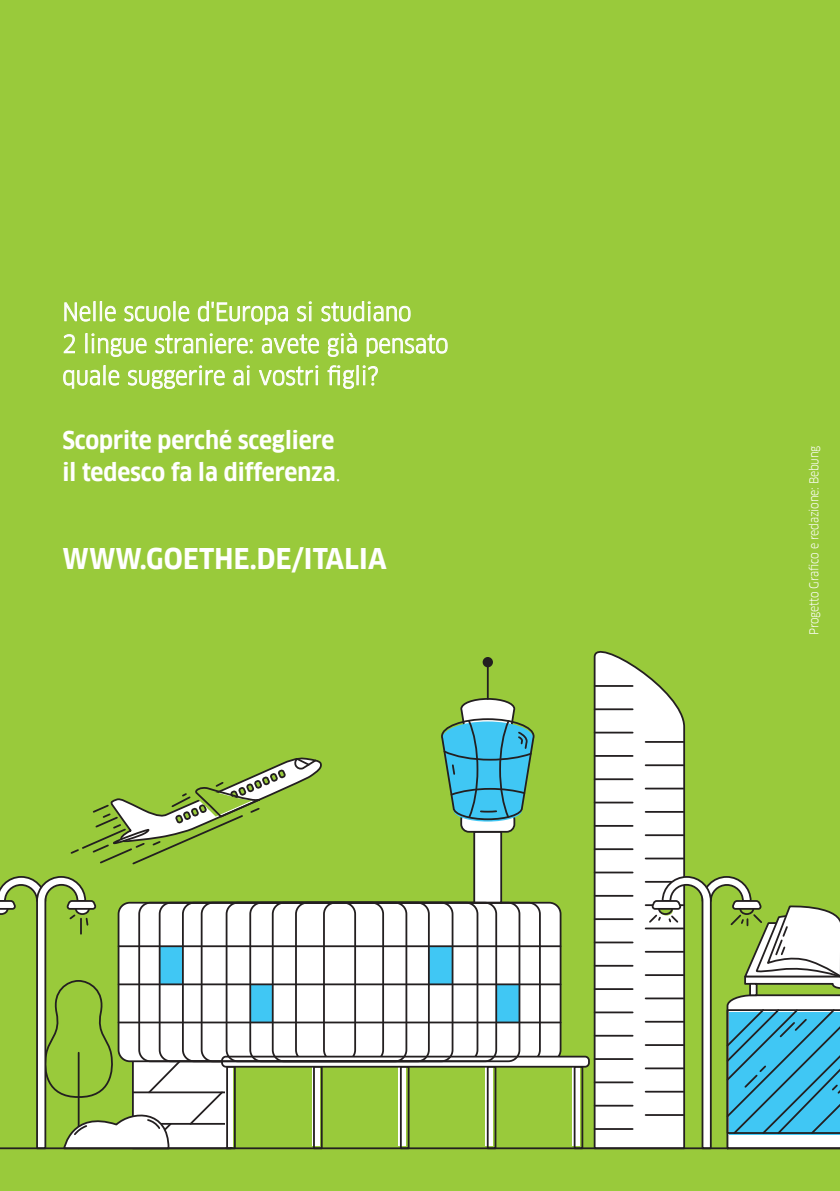
<style>
.page{position:relative;width:840px;height:1191px;background:#fff}
.page>*{position:absolute;margin:0;border:0;box-sizing:border-box;transform-origin:0 0}
.t1{font:700 28px "Goethe FF Clan";letter-spacing:.01em;color:#fff}
.t2{font:24px/32px "Goethe FF Clan";color:#fff}
.t3{font:700 24px/32px "Goethe FF Clan";color:#fff}
.t4{font:12px "Goethe FF Clan";letter-spacing:-.02em;color:#fff}
.s1{font-weight:400}
</style>
<div class="page">
<div style="left:0;top:0;width:839px;height:1191px;background:#99ca3b"></div>
<svg style="left:592px;top:651px;width:93px;height:499px;background:#eaeee2"></svg>
<div style="left:311px;top:1064px;width:8px;height:82px;background:#fff"></div>
<div style="left:398px;top:1064px;width:8px;height:82px;background:#fff"></div>
<div style="left:485px;top:1064px;width:8px;height:82px;background:#fff"></div>
<div style="left:572px;top:1064px;width:7px;height:82px;background:#fff"></div>
<hr style="left:594px;top:685px;width:38px;height:2px;background:#231f20">
<hr style="left:594px;top:708px;width:38px;height:2px;background:#231f20">
<hr style="left:594px;top:731px;width:38px;height:2px;background:#231f20">
<hr style="left:645px;top:741px;width:38px;height:2px;background:#231f20">
<hr style="left:645px;top:764px;width:38px;height:2px;background:#231f20">
<hr style="left:645px;top:787px;width:38px;height:2px;background:#231f20">
<hr style="left:645px;top:811px;width:38px;height:1px;background:#231f20">
<hr style="left:645px;top:834px;width:38px;height:2px;background:#231f20">
<hr style="left:645px;top:857px;width:38px;height:2px;background:#231f20">
<hr style="left:645px;top:881px;width:38px;height:1px;background:#231f20">
<hr style="left:645px;top:904px;width:38px;height:2px;background:#231f20">
<hr style="left:645px;top:927px;width:38px;height:2px;background:#231f20">
<hr style="left:645px;top:951px;width:38px;height:1px;background:#231f20">
<hr style="left:645px;top:974px;width:38px;height:2px;background:#231f20">
<hr style="left:645px;top:997px;width:38px;height:2px;background:#231f20">
<hr style="left:645px;top:1020px;width:38px;height:2px;background:#231f20">
<hr style="left:645px;top:1044px;width:38px;height:2px;background:#231f20">
<hr style="left:645px;top:1067px;width:38px;height:2px;background:#231f20">
<hr style="left:645px;top:1090px;width:38px;height:2px;background:#231f20">
<hr style="left:645px;top:1114px;width:38px;height:2px;background:#231f20">
<hr style="left:594px;top:755px;width:38px;height:2px;background:#231f20">
<hr style="left:594px;top:778px;width:38px;height:2px;background:#231f20">
<hr style="left:594px;top:801px;width:38px;height:2px;background:#231f20">
<hr style="left:594px;top:825px;width:38px;height:1px;background:#231f20">
<hr style="left:594px;top:848px;width:38px;height:2px;background:#231f20">
<hr style="left:594px;top:871px;width:38px;height:2px;background:#231f20">
<hr style="left:594px;top:895px;width:38px;height:1px;background:#231f20">
<hr style="left:594px;top:918px;width:38px;height:2px;background:#231f20">
<hr style="left:594px;top:941px;width:38px;height:2px;background:#231f20">
<hr style="left:594px;top:965px;width:38px;height:1px;background:#231f20">
<hr style="left:594px;top:988px;width:38px;height:2px;background:#231f20">
<hr style="left:594px;top:1011px;width:38px;height:2px;background:#231f20">
<hr style="left:594px;top:1034px;width:38px;height:2px;background:#231f20">
<hr style="left:594px;top:1058px;width:38px;height:2px;background:#231f20">
<hr style="left:594px;top:1081px;width:38px;height:2px;background:#231f20">
<hr style="left:594px;top:1104px;width:38px;height:2px;background:#231f20">
<hr style="left:594px;top:1128px;width:38px;height:1px;background:#231f20">
<div style="left:133px;top:1012px;width:98px;height:136px;background:#fff"></div>
<div style="left:118px;top:902px;width:442px;height:159px;background:#fff;border-radius:11px"></div>
<div style="left:295px;top:901px;width:89px;height:161px;border:2px solid #231f20;border-radius:11px"></div>
<div style="left:323px;top:901px;width:33px;height:161px;border:2px solid #231f20;border-radius:11px"></div>
<hr style="left:133px;top:1091px;width:93px;height:2px;background:#231f20">
<hr style="left:133px;top:1123px;width:93px;height:1px;background:#231f20">
<hr style="left:225px;top:1061px;width:2px;height:87px;background:#231f20">
<svg style="left:188px;top:1091px;width:36px;height:34px"></svg>
<div style="left:313px;top:1065px;width:9px;height:84px;border:2px solid #231f20"></div>
<div style="left:400px;top:1065px;width:9px;height:84px;border:2px solid #231f20"></div>
<div style="left:486px;top:1065px;width:10px;height:84px;border:2px solid #231f20"></div>
<div style="left:573px;top:1065px;width:10px;height:84px;border:2px solid #231f20"></div>
<div style="left:474px;top:831px;width:27px;height:71px;background:#fff"></div>
<div style="left:473px;top:831px;width:29px;height:72px;border:2px solid #231f20"></div>
<div style="left:461px;top:812px;width:53px;height:19px;background:#fff;border-radius:8px"></div>
<div style="left:460px;top:811px;width:55px;height:21px;border:2px solid #231f20;border-radius:8px"></div>
<hr style="left:486px;top:662px;width:2px;height:37px;background:#231f20">
<div style="left:482px;top:657px;width:10px;height:10px;background:#231f20;border-radius:50%"></div>
<hr style="left:839px;top:923px;width:1px;height:53px;background:#231f20">
<hr style="left:0;top:1147px;width:839px;height:2px;background:#231f20">
<svg style="left:441px;top:697px;width:94px;height:124px"></svg>
<div style="left:225px;top:1065px;width:7px;height:81px;background:#fff"></div>
<div style="left:226px;top:1065px;width:10px;height:84px;border:2px solid #231f20"></div>
<svg style="left:222px;top:1056px;width:366px;height:10px"></svg>
<div style="left:221px;top:1055px;width:368px;height:12px;border:2px solid #231f20;border-radius:4px"></div>
<div style="left:428px;top:946px;width:24px;height:38px;background:#40c7f4"></div>
<div style="left:250px;top:984px;width:22px;height:37px;background:#40c7f4"></div>
<div style="left:496px;top:984px;width:23px;height:37px;background:#40c7f4"></div>
<div style="left:182px;top:901px;width:315px;height:161px;border:2px solid #231f20;border-radius:11px"></div>
<div style="left:225px;top:901px;width:228px;height:161px;border:2px solid #231f20;border-radius:11px"></div>
<div style="left:249px;top:901px;width:180px;height:161px;border:2px solid #231f20;border-radius:11px"></div>
<div style="left:272px;top:901px;width:135px;height:161px;border:2px solid #231f20;border-radius:11px"></div>
<hr style="left:118px;top:945px;width:442px;height:2px;background:#231f20">
<hr style="left:118px;top:983px;width:442px;height:2px;background:#231f20">
<hr style="left:118px;top:1021px;width:442px;height:2px;background:#231f20">
<svg style="left:70px;top:757px;width:252px;height:108px"></svg>
<svg style="left:0;top:876px;width:182px;height:274px"></svg>
<svg style="left:647px;top:875px;width:192px;height:275px"></svg>
<svg style="left:65px;top:301px;width:30px;height:20px"></svg>
<div style="left:100px;top:301px;width:2px;height:20px;border:1px solid #fff"></div>
<svg style="left:105px;top:306px;width:10px;height:15px"></svg>
<svg style="left:125px;top:306px;width:45px;height:15px"></svg>
<div style="left:173px;top:301px;width:2px;height:20px;border:1px solid #fff"></div>
<svg style="left:178px;top:306px;width:11px;height:15px"></svg>
<svg style="left:198px;top:301px;width:89px;height:23px"></svg>
<svg style="left:297px;top:301px;width:14px;height:20px"></svg>
<svg style="left:321px;top:301px;width:89px;height:20px"></svg>
<svg style="left:64px;top:334px;width:11px;height:19px"></svg>
<svg style="left:86px;top:333px;width:60px;height:24px"></svg>
<svg style="left:155px;top:333px;width:97px;height:20px"></svg>
<svg style="left:262px;top:334px;width:56px;height:19px"></svg>
<svg style="left:328px;top:333px;width:28px;height:24px"></svg>
<svg style="left:367px;top:334px;width:80px;height:22px"></svg>
<svg style="left:63px;top:365px;width:56px;height:23px"></svg>
<svg style="left:128px;top:365px;width:96px;height:24px"></svg>
<svg style="left:233px;top:365px;width:16px;height:20px"></svg>
<svg style="left:259px;top:365px;width:59px;height:20px"></svg>
<svg style="left:327px;top:365px;width:27px;height:24px"></svg>
<svg style="left:363px;top:365px;width:14px;height:20px"></svg>
<p class="t2" style="left:62px;top:296px;width:387px">Nelle scuole d'Europa si studiano<br>2 lingue straniere: avete già pensato quale suggerire ai vostri figli?</p>
<p class="t3" style="left:62px;top:424px;width:280px">Scoprite perché scegliere il tedesco fa la differenza<span class="s1">.</span></p>
<p class="t1" style="left:63px;top:543px;width:326px">WWW.GOETHE.DE/ITALIA</p>
<p class="t4" style="left:806px;top:635px;width:191px;rotate:-90deg">Progetto Grafico e redazione: Bebung</p>
</div>
